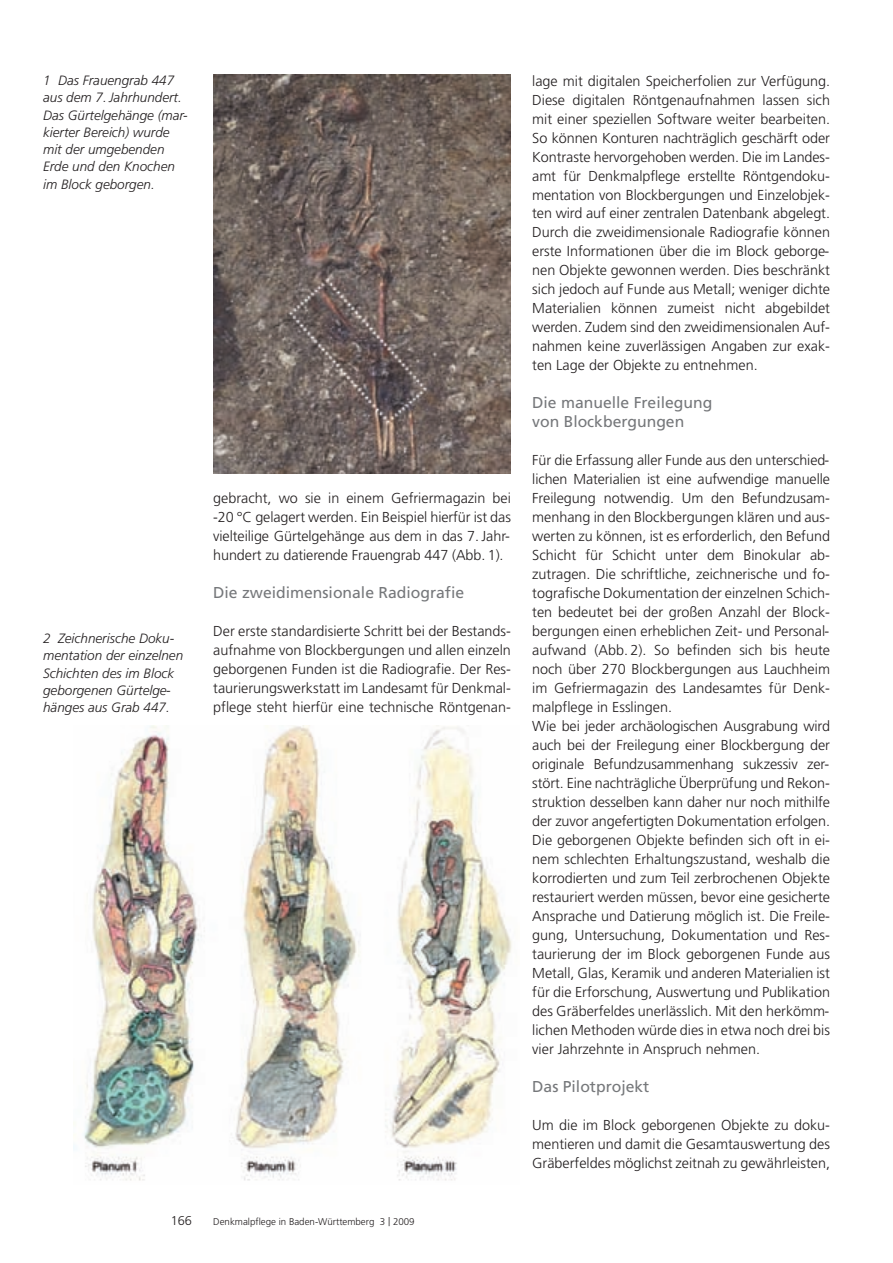
<style>
.page{position:relative;width:893px;height:1263px;background:#fff}
.page>*{position:absolute;margin:0;border:0;box-sizing:border-box;transform-origin:0 0}
.t1{font:15.75px/19px "Frutiger";color:#76787b}
.t2{font:300 14.4px/19px "Frutiger";color:#231f20;text-align:justify}
.t3{font:italic 300 13.5px/17.2px "Frutiger";color:#231f20}
.t4{font:300 12.75px "Frutiger";color:#231f20}
.t5{font:300 9.75px "Frutiger";color:#231f20}
.s1{font-size:12px}
</style>
<div class="page">
<img style="left:213px;top:75px;width:298px;height:399px">
<img style="left:74px;top:726px;width:438px;height:455px">
<p class="t3" style="left:43px;top:73px;width:146px">1 Das Frauengrab 447 aus dem 7. Jahrhundert.<br>Das Gürtelgehänge (mar&shy;kierter Bereich) wurde mit der umgebenden<br>Erde und den Knochen im Block geborgen.</p>
<p class="t3" style="left:43px;top:631px;width:142px">2 Zeichnerische Doku&shy;mentation der einzelnen<br>Schichten des im Block geborgenen Gürtelge&shy;hänges aus Grab 447.</p>
<p class="t2" style="left:213px;top:490px;width:299px">gebracht, wo sie in einem Gefriermagazin bei -20 °C gelagert werden. Ein Beispiel hierfür ist das vielteilige Gürtelgehänge aus dem in das 7. Jahr&shy;hundert zu datierende Frauengrab 447 (Abb. 1).</p>
<p class="t1" style="left:213px;top:584px;width:252px">Die zweidimensionale Radiografie</p>
<p class="t2" style="left:213px;top:623px;width:299px">Der erste standardisierte Schritt bei der Bestands&shy;aufnahme von Blockbergungen und allen einzeln geborgenen Funden ist die Radiografie. Der Res&shy;taurierungswerkstatt im Landesamt für Denkmal&shy;pflege steht hierfür eine technische Röntgenan-</p>
<p class="t4" style="left:171px;top:1215px;width:23px">166</p>
<p class="t5" style="left:213px;top:1217px;width:203px">Denkmalpflege in Baden-Württemberg 3 <span class="s1">|</span> 2009</p>
<p class="t2" style="left:532px;top:72px;width:299px">lage mit digitalen Speicherfolien zur Verfügung.<br>Diese digitalen Röntgenaufnahmen lassen sich mit einer speziellen Software weiter bearbeiten.<br>So können Konturen nachträglich geschärft oder Kontraste hervorgehoben werden. Die im Landes&shy;amt für Denkmalpflege erstellte Röntgendoku&shy;mentation von Blockbergungen und Einzelobjek&shy;ten wird auf einer zentralen Datenbank abgelegt.<br>Durch die zweidimensionale Radiografie können erste Informationen über die im Block geborge&shy;nen Objekte gewonnen werden. Dies beschränkt sich jedoch auf Funde aus Metall; weniger dichte Materialien können zumeist nicht abgebildet werden. Zudem sind den zweidimensionalen Auf&shy;nahmen keine zuverlässigen Angaben zur exak&shy;ten Lage der Objekte zu entnehmen.</p>
<p class="t1" style="left:532px;top:395px;width:182px">Die manuelle Freilegung von Blockbergungen</p>
<p class="t2" style="left:532px;top:452px;width:299px;text-align:left">Für die Erfassung aller Funde aus den unterschied&shy;lichen Materialien ist eine aufwendige manuelle Freilegung notwendig. Um den Befundzusam&shy;menhang in den Blockbergungen klären und aus&shy;werten zu können, ist es erforderlich, den Befund Schicht für Schicht unter dem Binokular ab - zu tragen. Die schriftliche, zeichnerische und fo&shy;tografische Dokumentation der einzelnen Schich&shy;ten bedeutet bei der großen Anzahl der Block&shy;bergungen einen erheblichen Zeit- und Personal&shy;aufwand (Abb. 2). So befinden sich bis heute noch über 270 Blockbergungen aus Lauchheim im Gefriermagazin des Landesamtes für Denk&shy;malpflege in Esslingen.<br>Wie bei jeder archäologischen Ausgrabung wird auch bei der Freilegung einer Blockbergung der originale Befundzusammenhang sukzessiv zer&shy;stört. Eine nachträgliche Überprüfung und Rekon&shy;struktion desselben kann daher nur noch mithilfe der zuvor angefertigten Dokumentation erfolgen.<br>Die geborgenen Objekte befinden sich oft in ei&shy;nem schlechten Erhaltungszustand, weshalb die korrodierten und zum Teil zerbrochenen Objekte restauriert werden müssen, bevor eine gesicherte Ansprache und Datierung möglich ist. Die Freile&shy;gung, Untersuchung, Dokumentation und Res&shy;taurierung der im Block geborgenen Funde aus Metall, Glas, Keramik und anderen Materialien ist für die Erforschung, Auswertung und Publikation des Gräberfeldes unerlässlich. Mit den herkömm&shy;lichen Methoden würde dies in etwa noch drei bis vier Jahrzehnte in Anspruch nehmen.</p>
<p class="t1" style="left:532px;top:1078px;width:119px">Das Pilotprojekt</p>
<p class="t2" style="left:532px;top:1116px;width:299px">Um die im Block geborgenen Objekte zu doku&shy;mentieren und damit die Gesamtauswertung des Gräberfeldes möglichst zeitnah zu gewährleisten,</p>
</div>
